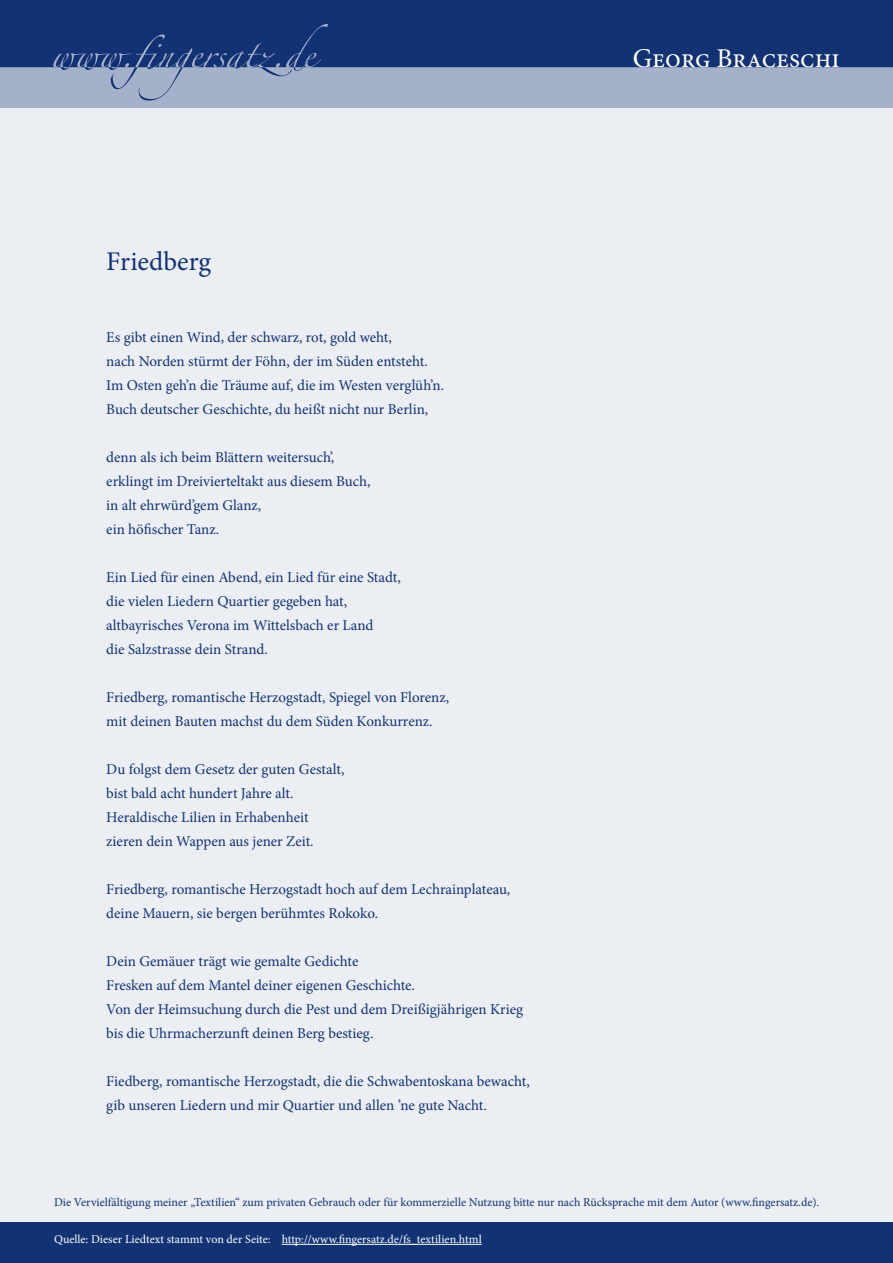
<style>
.page{position:relative;width:893px;height:1263px;background:#123274}
.page>*{position:absolute;margin:0;border:0;box-sizing:border-box;transform-origin:0 0}
.t1{font:27.15px "Minion Pro";color:#fff}
.t2{font:27px "Minion Pro";color:#123274}
.t3{font:15px/24px "Minion Pro";color:#123274}
.t4{font:12px "Minion Pro";color:#123274}
.t5{font:12px "Minion Pro";color:#fff}
</style>
<div class="page">
<svg style="left:0;top:24px;width:893px;height:84px"></svg>
<div style="left:0;top:108px;width:893px;height:1114px;background:#ebeef3"></div>
<hr style="left:282px;top:1244px;width:200px;height:1px;background:#fff">
<h2 class="t2" style="left:106px;top:243px;width:106px">Friedberg</h2>
<p class="t3" style="left:106px;top:325px;width:339px">Es gibt einen Wind, der schwarz, rot, gold weht,<br>nach Norden stürmt der Föhn, der im Süden entsteht.<br>Im Osten geh’n die Träume auf, die im Westen verglüh’n.<br>Buch deutscher Geschichte, du heißt nicht nur Berlin,</p>
<p class="t3" style="left:106px;top:445px;width:266px">denn als ich beim Blättern weitersuch’, erklingt im Dreivierteltakt aus diesem Buch, in alt ehrwürd’gem Glanz,<br>ein höfischer Tanz.</p>
<p class="t3" style="left:106px;top:565px;width:296px">Ein Lied für einen Abend, ein Lied für eine Stadt, die vielen Liedern Quartier gegeben hat, altbayrisches Verona im Wittelsbach er Land<br>die Salzstrasse dein Strand.</p>
<p class="t3" style="left:106px;top:685px;width:344px">Friedberg, romantische Herzogstadt, Spiegel von Florenz, mit deinen Bauten machst du dem Süden Konkurrenz.</p>
<p class="t3" style="left:106px;top:757px;width:240px">Du folgst dem Gesetz der guten Gestalt, bist bald acht hundert Jahre alt.<br>Heraldische Lilien in Erhabenheit zieren dein Wappen aus jener Zeit.</p>
<p class="t3" style="left:106px;top:877px;width:406px">Friedberg, romantische Herzogstadt hoch auf dem Lechrainplateau, deine Mauern, sie bergen berühmtes Rokoko.</p>
<p class="t3" style="left:106px;top:949px;width:418px">Dein Gemäuer trägt wie gemalte Gedichte<br>Fresken auf dem Mantel deiner eigenen Geschichte.<br>Von der Heimsuchung durch die Pest und dem Dreißigjährigen Krieg bis die Uhrmacherzunft deinen Berg bestieg.</p>
<p class="t3" style="left:106px;top:1069px;width:425px">Fiedberg, romantische Herzogstadt, die die Schwabentoskana bewacht, gib unseren Liedern und mir Quartier und allen ’ne gute Nacht.</p>
<h1 class="t1" style="left:633px;top:40px;width:208px">Georg Braceschi</h1>
<p class="t4" style="left:54px;top:1194px;width:767px">Die Vervielfältigung meiner „Textilien“ zum privaten Gebrauch oder für kommerzielle Nutzung bitte nur nach Rücksprache mit dem Autor (www.fingersatz.de).</p>
<p class="t5" style="left:54px;top:1231px;width:429px">Quelle: Dieser Liedtext stammt von der Seite: http://www.fingersatz.de/fs_textilien.html</p>
</div>
